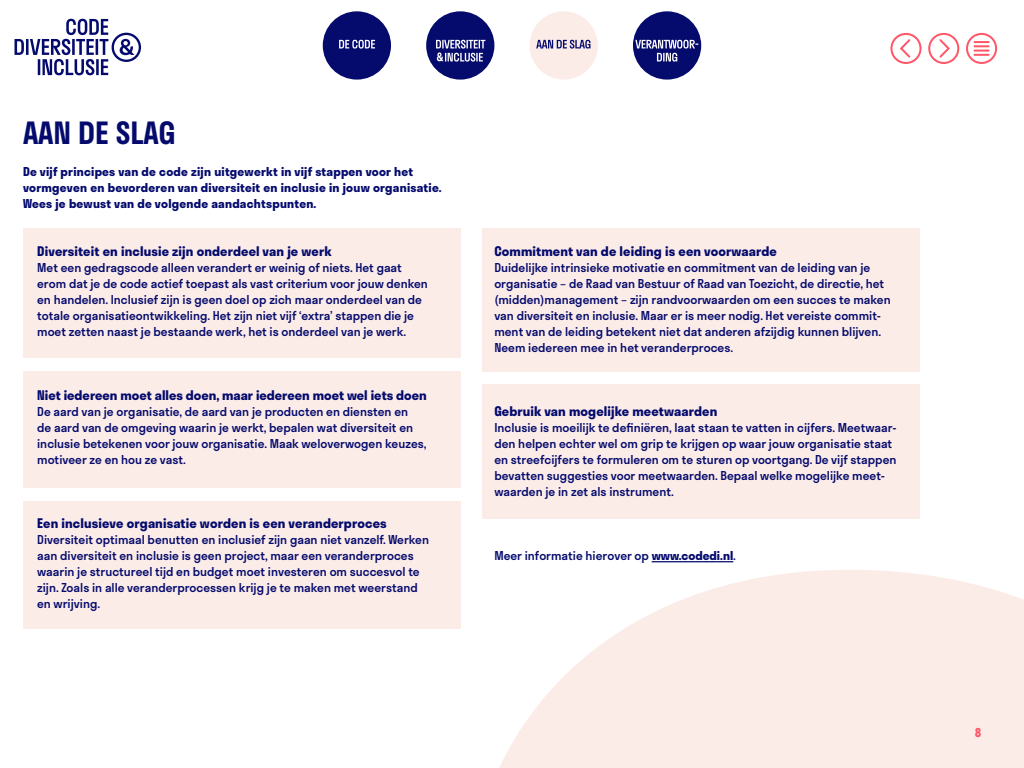
<style>
.page{position:relative;width:1024px;height:768px;background:#fff}
.page>*{position:absolute;margin:0;border:0;box-sizing:border-box;transform-origin:0 0}
.HFST{font:600 30px "Stratos";color:#050b6d}
.SUBKOP_KADER{font:700 13px "Stratos";letter-spacing:.01em;color:#050b6d}
.PLAT_KADER{font:500 12px/16px "Stratos";color:#050b6d}
.PLAT{font:700 12px/16px "Stratos";letter-spacing:.02em;color:#050b6d}
.PLAT-2{font:500 12px "Stratos";color:#050b6d}
.t1{font:700 12px "Stratos";color:#ff5668}
.s1{font-weight:700}
</style>
<div class="page">
<svg style="left:460px;top:570px;width:564px;height:198px;fill:#fcece8"></svg>
<div style="left:23px;top:228px;width:437px;height:129px;background:#fcece8"></div>
<div style="left:23px;top:371px;width:437px;height:117px;background:#fcece8"></div>
<div style="left:23px;top:502px;width:437px;height:127px;background:#fcece8"></div>
<div style="left:482px;top:228px;width:437px;height:143px;background:#fcece8"></div>
<div style="left:482px;top:384px;width:437px;height:135px;background:#fcece8"></div>
<hr style="left:652px;top:561px;width:81px;height:1px;background:#050b6d">
<div style="left:323px;top:11px;width:68px;height:69px;background:#050b6d;border-radius:50%"></div>
<div style="left:530px;top:11px;width:68px;height:69px;background:#fcece8;border-radius:50%"></div>
<div style="left:633px;top:11px;width:68px;height:69px;background:#050b6d;border-radius:50%"></div>
<div style="left:426px;top:11px;width:68px;height:69px;background:#050b6d;border-radius:50%"></div>
<svg style="left:339px;top:40px;width:36px;height:9px"></svg>
<svg style="left:436px;top:40px;width:49px;height:22px"></svg>
<svg style="left:536px;top:40px;width:55px;height:9px"></svg>
<svg style="left:635px;top:40px;width:63px;height:22px"></svg>
<div style="left:928px;top:33px;width:31px;height:31px;border:2px solid #ff5668;border-radius:50%"></div>
<svg style="left:939px;top:37px;width:12px;height:23px"></svg>
<div style="left:890px;top:33px;width:32px;height:31px;border:2px solid #ff5668;border-radius:50%"></div>
<svg style="left:898px;top:37px;width:13px;height:23px"></svg>
<div style="left:966px;top:33px;width:31px;height:31px;border:2px solid #ff5668;border-radius:50%"></div>
<svg style="left:974px;top:41px;width:15px;height:15px"></svg>
<svg style="left:15px;top:19px;width:126px;height:56px"></svg>
<h1 class="HFST" style="left:23px;top:109px;width:154px">AAN DE SLAG</h1>
<p class="PLAT" style="left:23px;top:163px;width:420px">De vijf principes van de code zijn uitgewerkt in vijf stappen voor het vormgeven en bevorderen van diversiteit en inclusie in jouw organisatie.<br>Wees je bewust van de volgende aandachtspunten.</p>
<h4 class="SUBKOP_KADER" style="left:37px;top:241px;width:296px">Diversiteit en inclusie zijn onderdeel van je werk</h4>
<p class="PLAT_KADER" style="left:37px;top:259px;width:392px">Met een gedragscode alleen verandert er weinig of niets. Het gaat erom dat je de code actief toepast als vast criterium voor jouw denken en handelen. Inclusief zijn is geen doel op zich maar onderdeel van de totale organisatieontwikkeling. Het zijn niet vijf ‘extra’ stappen die je moet zetten naast je bestaande werk, het is onderdeel van je werk.</p>
<h4 class="SUBKOP_KADER" style="left:37px;top:385px;width:391px">Niet iedereen moet alles doen, maar iedereen moet wel iets doen</h4>
<p class="PLAT_KADER" style="left:37px;top:403px;width:391px">De aard van je organisatie, de aard van je producten en diensten en<br>de aard van de omgeving waarin je werkt, bepalen wat diversiteit en inclusie betekenen voor jouw organisatie. Maak weloverwogen keuzes, motiveer ze en hou ze vast.</p>
<h4 class="SUBKOP_KADER" style="left:37px;top:513px;width:351px">Een inclusieve organisatie worden is een veranderproces</h4>
<p class="PLAT_KADER" style="left:37px;top:531px;width:393px">Diversiteit optimaal benutten en inclusief zijn gaan niet vanzelf. Werken aan diversiteit en inclusie is geen project, maar een veranderproces waarin je structureel tijd en budget moet investeren om succesvol te zijn. Zoals in alle veranderprocessen krijg je te maken met weerstand en wrijving.</p>
<h4 class="SUBKOP_KADER" style="left:494px;top:241px;width:284px">Commitment van de leiding is een voorwaarde</h4>
<p class="PLAT_KADER" style="left:494px;top:259px;width:377px">Duidelijke intrinsieke motivatie en commitment van de leiding van je</p>
<p class="PLAT_KADER" style="left:494px;top:275px;width:398px">organisatie – de Raad van Bestuur of Raad van Toezicht, de directie, het (midden)management – zijn randvoorwaarden om een succes te maken van diversiteit en inclusie. Maar er is meer nodig. Het vereiste commit&shy;ment van de leiding betekent niet dat anderen afzijdig kunnen blijven.<br>Neem iedereen mee in het veranderproces.</p>
<h4 class="SUBKOP_KADER" style="left:494px;top:401px;width:224px">Gebruik van mogelijke meetwaarden</h4>
<p class="PLAT_KADER" style="left:494px;top:419px;width:404px">Inclusie is moeilijk te definiëren, laat staan te vatten in cijfers. Meetwaar&shy;den helpen echter wel om grip te krijgen op waar jouw organisatie staat en streefcijfers te formuleren om te sturen op voortgang. De vijf stappen bevatten suggesties voor meetwaarden. Bepaal welke mogelijke meet&shy;waarden je in zet als instrument.</p>
<p class="PLAT-2" style="left:494px;top:546px;width:243px">Meer informatie hierover op <span class="s1">www.codedi.nl</span>.</p>
<p class="t1" style="left:975px;top:723px;width:8px">8</p>
</div>
